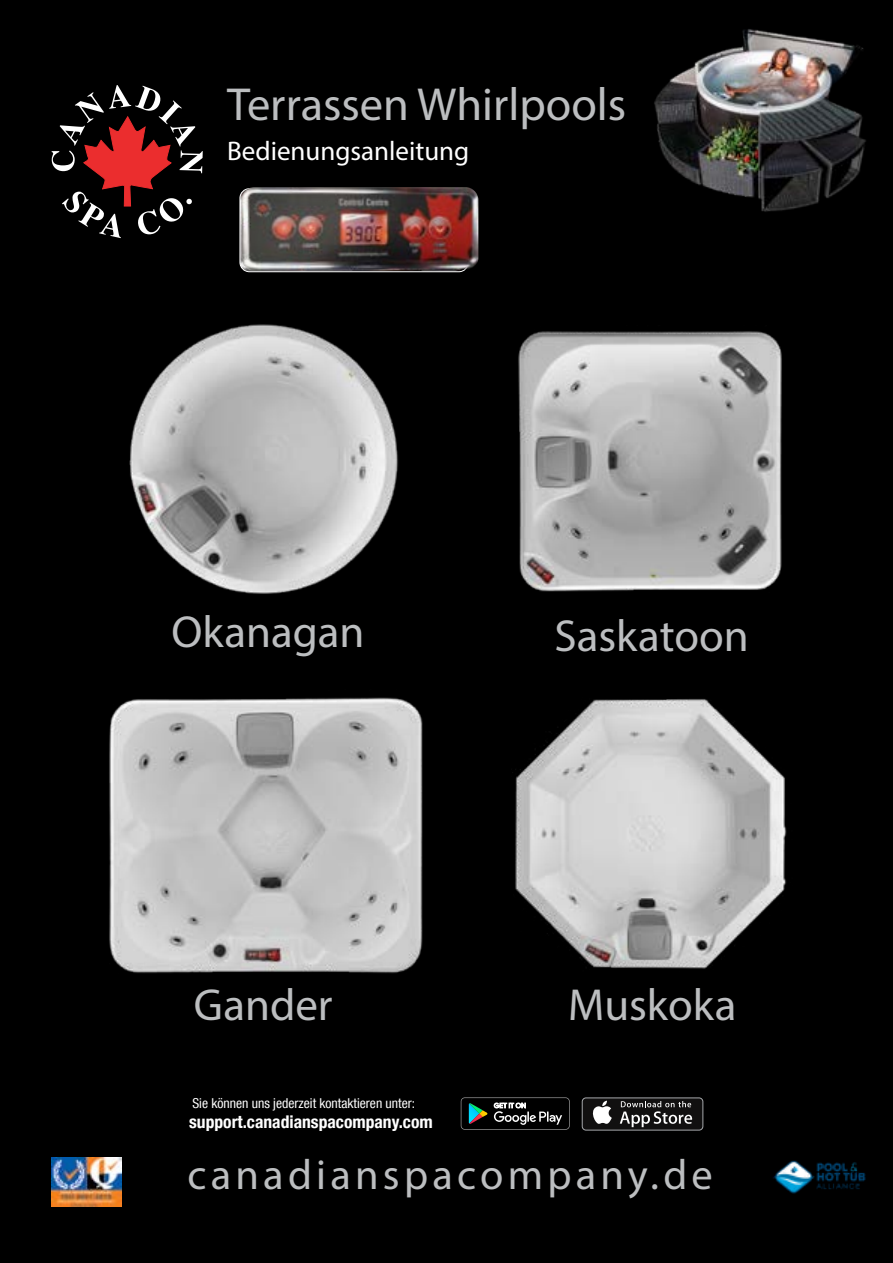
<style>
.page{position:relative;width:893px;height:1263px;background:#000}
.page>*{position:absolute;margin:0;border:0;box-sizing:border-box;transform-origin:0 0}
.t1{font:46.5px "Myriad Pro";color:#bcbec0}
.t2{font:45px "Myriad Pro";color:#bcbec0}
.t3{font:42.45px "Myriad Pro";letter-spacing:.1em;color:#bcbec0}
.t4{font:27px "Myriad Pro";color:#fff}
.t5{font:700 condensed 17.55px "Helvetica Neue LT Com";color:#fff}
.t6{font:condensed 13.65px "Helvetica Neue LT Com";color:#fff}
</style>
<div class="page">
<svg style="left:52px;top:85px;width:151px;height:153px"></svg>
<svg style="left:582px;top:1098px;width:121px;height:32px;background:#434242"></svg>
<div style="left:582px;top:1097px;width:121px;height:33px;border:1px solid #a7a9ac;border-radius:4px"></div>
<svg style="left:461px;top:1097px;width:109px;height:33px"></svg>
<img style="left:51px;top:1157px;width:70px;height:49px">
<img style="left:773px;top:1160px;width:93px;height:34px">
<img style="left:654px;top:29px;width:212px;height:183px">
<img style="left:129px;top:324px;width:269px;height:270px">
<img style="left:518px;top:331px;width:264px;height:261px">
<img style="left:109px;top:697px;width:314px;height:277px">
<img style="left:515px;top:699px;width:272px;height:270px">
<img style="left:242px;top:187px;width:236px;height:84px">
<h1 class="t1" style="left:227px;top:76px;width:401px">Terrassen Whirlpools</h1>
<h3 class="t4" style="left:227px;top:134px;width:244px">Bedienungsanleitung</h3>
<h2 class="t2" style="left:171px;top:604px;width:195px">Okanagan</h2>
<h2 class="t2" style="left:554px;top:608px;width:196px">Saskatoon</h2>
<h2 class="t2" style="left:194px;top:977px;width:140px">Gander</h2>
<h2 class="t2" style="left:568px;top:977px;width:170px">Muskoka</h2>
<p class="t6" style="left:192px;top:1095px;width:224px">Sie können uns jederzeit kontaktieren unter:</p>
<p class="t5" style="left:189px;top:1111px;width:245px">support.canadianspacompany.com</p>
<h3 class="t3" style="left:188px;top:1148px;width:527px">canadianspacompany.de</h3>
</div>
